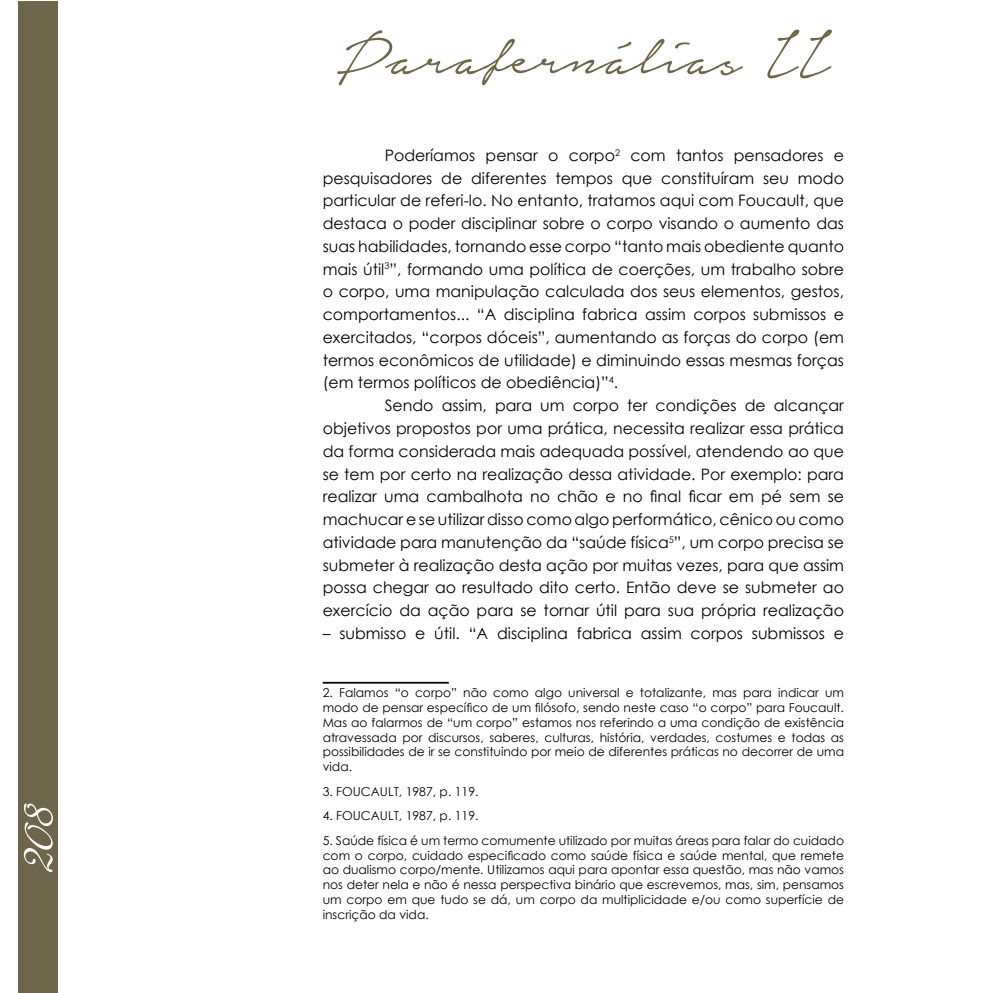
<style>
.page{position:relative;width:993px;height:993px;background:#fff}
.page>*{position:absolute;margin:0;border:0;box-sizing:border-box;transform-origin:0 0}
.t1{font:78.75px "Notera Personal Use Only";color:#6e664a}
.t2{font:63px "ARDECODE";color:#fff}
.t3{font:15.75px/22.8px "Century Gothic";color:#000;text-align:justify}
.t4{font:12.25px/14.7px "Century Gothic";color:#000;text-align:justify}
</style>
<div class="page">
<div style="left:18px;top:1px;width:40px;height:990px;background:#6e664a"></div>
<hr style="left:322px;top:681px;width:126px;height:2px;background:#000">
<h2 class="t2" style="left:-3px;top:870px;width:69px;rotate:-90deg">208</h2>
<h1 class="t1" style="left:337px;top:17px;width:494px">Parafernálias II</h1>
<p class="t3" style="left:322px;top:143px;width:522px;text-indent:62px">Poderíamos pensar o corpo<sup>2</sup> com tantos pensadores e pesquisadores de diferentes tempos que constituíram seu modo particular de referi-lo. No entanto, tratamos aqui com Foucault, que destaca o poder disciplinar sobre o corpo visando o aumento das suas habilidades, tornando esse corpo “tanto mais obediente quanto mais útil<sup>3</sup>”, formando uma política de coerções, um trabalho sobre o corpo, uma manipulação calculada dos seus elementos, gestos, comportamentos... “A disciplina fabrica assim corpos submissos e exercitados, “corpos dóceis”, aumentando as forças do corpo (em termos econômicos de utilidade) e diminuindo essas mesmas forças (em termos políticos de obediência)”<sup>4</sup>.</p>
<p class="t3" style="left:322px;top:394px;width:522px;text-indent:62px">Sendo assim, para um corpo ter condições de alcançar objetivos propostos por uma prática, necessita realizar essa prática da forma considerada mais adequada possível, atendendo ao que se tem por certo na realização dessa atividade. Por exemplo: para realizar uma cambalhota no chão e no final ficar em pé sem se machucar e se utilizar disso como algo performático, cênico ou como atividade para manutenção da “saúde física<sup>5</sup>”, um corpo precisa se submeter à realização desta ação por muitas vezes, para que assim possa chegar ao resultado dito certo. Então deve se submeter ao exercício da ação para se tornar útil para sua própria realização</p>
<p class="t3" style="left:322px;top:621px;width:522px">– submisso e útil. “A disciplina fabrica assim corpos submissos e</p>
<p class="t4" style="left:322px;top:685px;width:522px">2. Falamos “o corpo” não como algo universal e totalizante, mas para indicar um modo de pensar específico de um filósofo, sendo neste caso “o corpo” para Foucault.<br>Mas ao falarmos de “um corpo” estamos nos referindo a uma condição de existência atravessada por discursos, saberes, culturas, história, verdades, costumes e todas as possibilidades de ir se constituindo por meio de diferentes práticas no decorrer de uma vida.</p>
<p class="t4" style="left:322px;top:783px;width:157px">3. FOUCAULT, 1987, p. 119.</p>
<p class="t4" style="left:322px;top:808px;width:157px">4. FOUCAULT, 1987, p. 119.</p>
<p class="t4" style="left:322px;top:832px;width:522px">5. Saúde física é um termo comumente utilizado por muitas áreas para falar do cuidado com o corpo, cuidado especificado como saúde física e saúde mental, que remete ao dualismo corpo/mente. Utilizamos aqui para apontar essa questão, mas não vamos nos deter nela e não é nessa perspectiva binário que escrevemos, mas, sim, pensamos um corpo em que tudo se dá, um corpo da multiplicidade e/ou como superfície de inscrição da vida.</p>
</div>
